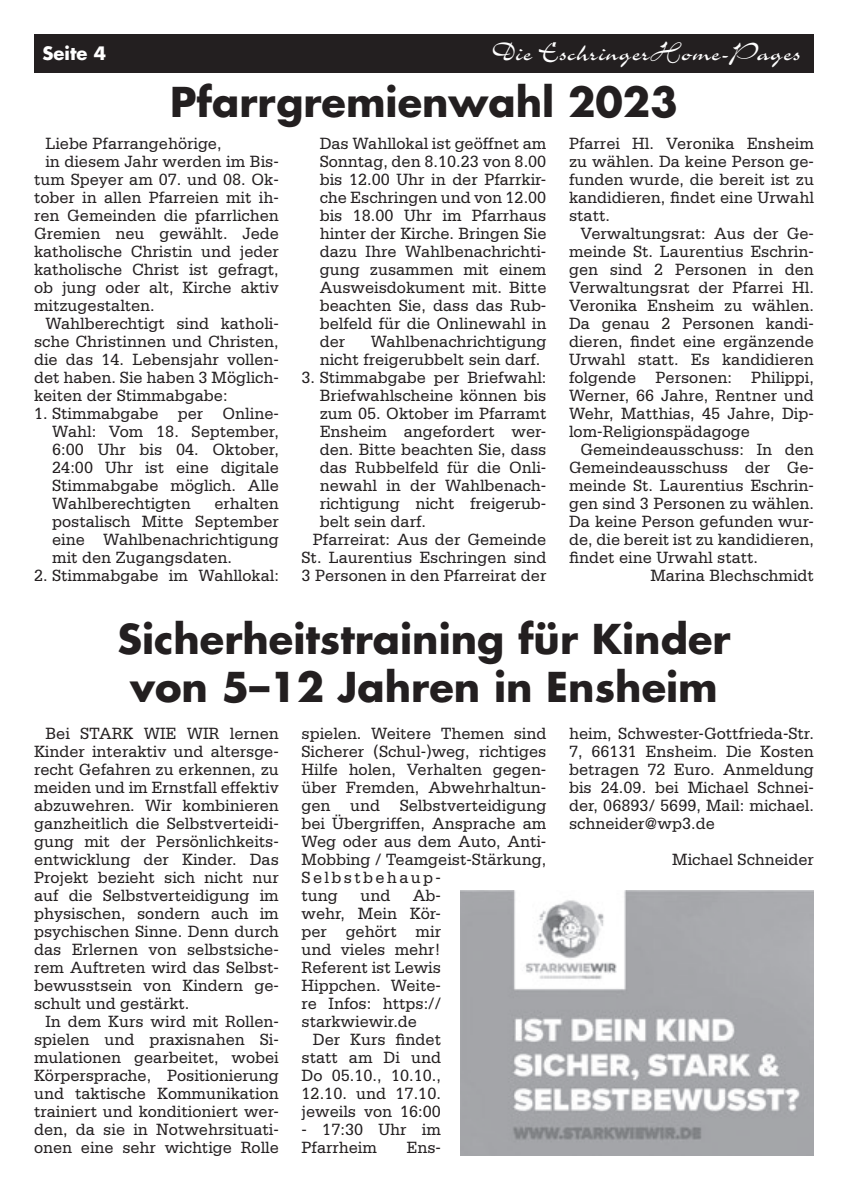
<style>
.page{position:relative;width:848px;height:1191px;background:#fff}
.page>*{position:absolute;margin:0;border:0;box-sizing:border-box;transform-origin:0 0}
.Uberschrift{font:700 40px/48px "Futura LT";color:#231f20;text-align:center}
.t1{font:29px "Charme LT";color:#fff}
.t2{font:700 18px "Futura LT";color:#fff}
.Grundtext{font:17.2px/18px "Serifa LT";color:#231f20;text-align:justify;scale:.95 1}
</style>
<div class="page">
<div style="left:34px;top:34px;width:780px;height:38px;background:#231f20"></div>
<img style="left:461px;top:890px;width:353px;height:265px">
<p class="t2" style="left:43px;top:42px;width:65px">Seite 4</p>
<p class="t1" style="left:492px;top:38px;width:310px">Die EschringerHome-Pages</p>
<p class="Uberschrift" style="left:170px;top:77px;width:509px">Pfarrgremienwahl 2023</p>
<p class="Grundtext" style="left:45px;top:135px;width:187px">Liebe Pfarrangehörige,</p>
<p class="Grundtext" style="left:34px;top:153px;width:259px;text-indent:11px">in diesem Jahr werden im Bis&shy;tum Speyer am 07. und 08. Ok&shy;tober in allen Pfarreien mit ih&shy;ren Gemeinden die pfarrlichen Gremien neu gewählt. Jede katholische Christin und jeder katholische Christ ist gefragt, ob jung oder alt, Kirche aktiv mitzugestalten.</p>
<p class="Grundtext" style="left:34px;top:315px;width:259px;text-indent:11px">Wahlberechtigt sind katholi&shy;sche Christinnen und Christen, die das 14. Lebensjahr vollen&shy;det haben. Sie haben 3 Möglich&shy;keiten der Stimmabgabe:</p>
<p class="Grundtext" style="left:52px;top:405px;width:240px;text-indent:-18px">1. Stimmabgabe per Online-Wahl: Vom 18. September, 6:00 Uhr bis 04. Oktober, 24:00 Uhr ist eine digitale Stimmabgabe möglich. Alle Wahlberechtigten</p>
<p class="Grundtext" style="left:52px;top:495px;width:240px;text-indent:162px">erhalten postalisch Mitte September eine Wahlbenachrichtigung mit den Zugangsdaten.</p>
<p class="Grundtext" style="left:34px;top:567px;width:259px">2. Stimmabgabe im Wahllokal:</p>
<p class="Grundtext" style="left:320px;top:135px;width:240px">Das Wahllokal ist geöffnet am Sonntag, den 8.10.23 von 8.00 bis 12.00 Uhr in der Pfarrkir&shy;che Eschringen und von 12.00 bis 18.00 Uhr im Pfarrhaus hinter der Kirche. Bringen Sie dazu Ihre Wahlbenachrichti&shy;gung zusammen mit einem Ausweisdokument mit. Bitte beachten Sie, dass das Rub&shy;belfeld für die Onlinewahl in der</p>
<p class="Grundtext" style="left:320px;top:333px;width:240px;text-indent:51px">Wahlbenachrichtigung nicht freigerubbelt sein darf.</p>
<p class="Grundtext" style="left:320px;top:369px;width:240px;text-indent:-18px">3. Stimmabgabe per Briefwahl:<br>Briefwahlscheine können bis zum 05. Oktober im Pfarramt Ensheim angefordert wer&shy;den. Bitte beachten Sie, dass das Rubbelfeld für die Onli&shy;newahl in der Wahlbenach&shy;richtigung nicht freigerub&shy;belt sein darf.</p>
<p class="Grundtext" style="left:301px;top:531px;width:259px;text-indent:11px">Pfarreirat: Aus der Gemeinde St. Laurentius Eschringen sind 3 Personen in den Pfarreirat der</p>
<p class="Grundtext" style="left:569px;top:135px;width:259px">Pfarrei Hl. Veronika Ensheim zu wählen. Da keine Person ge&shy;funden wurde, die bereit ist zu kandidieren, findet eine Urwahl statt.</p>
<p class="Grundtext" style="left:569px;top:225px;width:259px;text-indent:11px">Verwaltungsrat: Aus der Ge&shy;meinde St. Laurentius Eschrin&shy;gen sind 2 Personen in den Verwaltungsrat der Pfarrei Hl.<br>Veronika Ensheim zu wählen.<br>Da genau 2 Personen kandi&shy;dieren, findet eine ergänzende Urwahl statt. Es kandidieren folgende Personen: Philippi, Werner, 66 Jahre, Rentner und Wehr, Matthias, 45 Jahre, Dip&shy;lom-Religionspädagoge</p>
<p class="Grundtext" style="left:569px;top:441px;width:259px;text-indent:11px">Gemeindeausschuss: In den Gemeindeausschuss der Ge&shy;meinde St. Laurentius Eschrin&shy;gen sind 3 Personen zu wählen.<br>Da keine Person gefunden wur&shy;de, die bereit ist zu kandidieren, findet eine Urwahl statt.</p>
<p class="Grundtext" style="left:650px;top:567px;width:174px">Marina Blechschmidt</p>
<p class="Uberschrift" style="left:117px;top:614px;width:614px">Sicherheitstraining für Kinder von 5–12 Jahren in Ensheim</p>
<p class="Grundtext" style="left:34px;top:724px;width:259px;text-indent:11px">Bei STARK WIE WIR lernen Kinder interaktiv und altersge&shy;recht Gefahren zu erkennen, zu meiden und im Ernstfall effektiv abzuwehren. Wir kombinieren ganzheitlich die Selbstverteidi&shy;gung mit der Persönlichkeits&shy;entwicklung der Kinder. Das Projekt bezieht sich nicht nur auf die Selbstverteidigung im physischen, sondern auch im psychischen Sinne. Denn durch das Erlernen von selbstsiche&shy;rem Auftreten wird das Selbst&shy;bewusstsein von Kindern ge&shy;schult und gestärkt.</p>
<p class="Grundtext" style="left:34px;top:1012px;width:259px;text-indent:11px">In dem Kurs wird mit Rollen&shy;spielen und praxisnahen Si&shy;mulationen gearbeitet, wobei Körpersprache, Positionierung und taktische Kommunikation trainiert und konditioniert wer&shy;den, da sie in Notwehrsituati&shy;onen eine sehr wichtige Rolle</p>
<p class="Grundtext" style="left:301px;top:724px;width:259px;text-align:left">spielen. Weitere Themen sind<br>Sicherer (Schul-)weg, richtiges<br>Hilfe holen, Verhalten gegen&shy;über Fremden, Abwehrhaltun&shy;gen und Selbstverteidigung bei Übergriffen, Ansprache am<br>Weg oder aus dem Auto, Anti-<br>Mobbing / Teamgeist-Stärkung,<br>Selbstbehaup-<br>tung</p>
<p class="Grundtext" style="left:301px;top:886px;width:148px;text-indent:111px">Ab&shy;wehr, Mein Kör&shy;per gehört mir und vieles mehr!<br>Referent ist Lewis Hippchen. Weite&shy;re Infos: https:// starkwiewir.de</p>
<p class="Grundtext" style="left:301px;top:1030px;width:148px;text-indent:11px">Der Kurs findet statt am Di und Do 05.10., 10.10., 12.10. und 17.10. jeweils von 16:00</p>
<p class="Grundtext" style="left:301px;top:1121px;width:148px">- 17:30 Uhr im<br>Pfarrheim</p>
<p class="Grundtext" style="left:360px;top:886px;width:33px">und</p>
<p class="Grundtext" style="left:406px;top:1139px;width:38px">Ens-</p>
<p class="Grundtext" style="left:569px;top:725px;width:259px">heim, Schwester-Gottfrieda-Str.<br>7, 66131 Ensheim. Die Kosten betragen 72 Euro. Anmeldung bis 24.09. bei Michael Schnei&shy;der, 06893/ 5699, Mail: michael. schneider@wp3.de</p>
<p class="Grundtext" style="left:672px;top:850px;width:151px">Michael Schneider</p>
</div>
